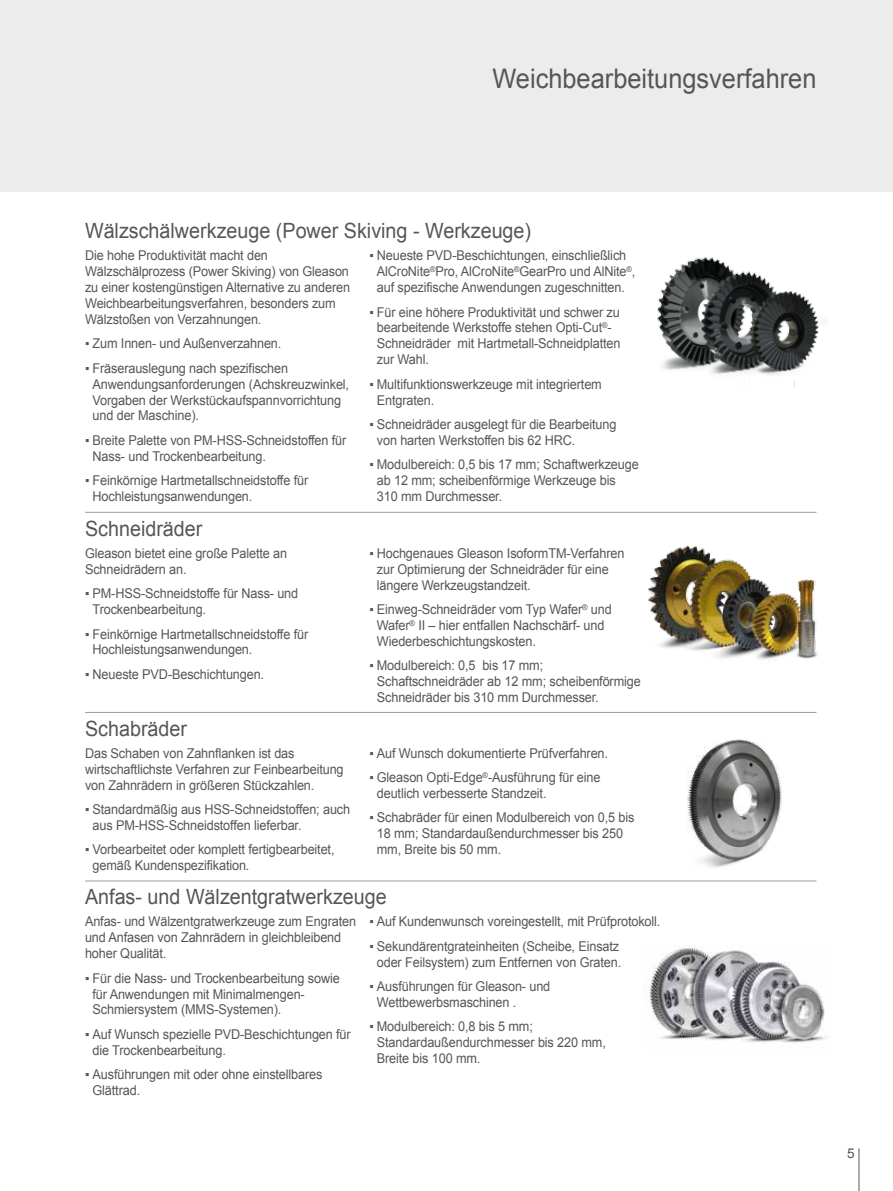
<style>
.page{position:relative;width:893px;height:1191px;background:#fff}
.page>*{position:absolute;margin:0;border:0;box-sizing:border-box;transform-origin:0 0}
.t1{font:27px "Arial";color:#565657;scale:.94 1}
.t2{font:21px "Arial";color:#565657;scale:.94 1}
.t3{font:13.5px/15.9px "Arial";letter-spacing:-.01em;color:#565657;scale:.94 1}
.t4{font:13.5px "Arial";letter-spacing:-.01em;color:#565657}
</style>
<div class="page">
<div style="left:0;top:0;width:893px;height:191px;background:#ececed"></div>
<img style="left:644px;top:945px;width:182px;height:98px">
<img style="left:686px;top:739px;width:96px;height:129px">
<img style="left:657px;top:257px;width:162px;height:130px">
<hr style="left:859px;top:1148px;width:1px;height:43px;background:#565657">
<hr style="left:85px;top:512px;width:731px;height:1px;background:#9b9d9f">
<hr style="left:85px;top:712px;width:731px;height:1px;background:#9b9d9f">
<hr style="left:85px;top:880px;width:731px;height:1px;background:#9b9d9f">
<img style="left:648px;top:545px;width:170px;height:115px">
<h1 class="t1" style="left:492px;top:61px;width:346px">Weichbearbeitungsverfahren</h1>
<h2 class="t2" style="left:85px;top:217px;width:476px">Wälzschälwerkzeuge (Power Skiving - Werkzeuge)</h2>
<p class="t3" style="left:85px;top:248px;width:283px">Die hohe Produktivität macht den Wälzschälprozess (Power Skiving) von Gleason zu einer kostengünstigen Alternative zu anderen Weichbearbeitungsverfahren, besonders zum Wälzstoßen von Verzahnungen.</p>
<p class="t3" style="left:85px;top:336px;width:210px">▪ Zum Innen- und Außenverzahnen.</p>
<p class="t3" style="left:93px;top:360px;width:274px;text-indent:-7px">▪ Fräserauslegung nach spezifischen Anwendungsanforderungen (Achskreuzwinkel, Vorgaben der Werkstückaufspannvorrichtung und der Maschine).</p>
<p class="t3" style="left:93px;top:432px;width:272px;text-indent:-7px">▪ Breite Palette von PM-HSS-Schneidstoffen für<br>Nass- und Trockenbearbeitung.</p>
<p class="t3" style="left:93px;top:473px;width:231px;text-indent:-7px">▪ Feinkörnige Hartmetallschneidstoffe für<br>Hochleistungsanwendungen.</p>
<h2 class="t2" style="left:85px;top:514px;width:126px">Schneidräder</h2>
<p class="t3" style="left:85px;top:545px;width:217px">Gleason bietet eine große Palette an<br>Schneidrädern an.</p>
<p class="t3" style="left:93px;top:585px;width:220px;text-indent:-7px">▪ PM-HSS-Schneidstoffe für Nass- und<br>Trockenbearbeitung.</p>
<p class="t3" style="left:93px;top:626px;width:231px;text-indent:-7px">▪ Feinkörnige Hartmetallschneidstoffe für<br>Hochleistungsanwendungen.</p>
<p class="t3" style="left:85px;top:666px;width:192px">▪ Neueste PVD-Beschichtungen.</p>
<h2 class="t2" style="left:85px;top:714px;width:110px">Schabräder</h2>
<p class="t3" style="left:85px;top:745px;width:277px">Das Schaben von Zahnflanken ist das wirtschaftlichste Verfahren zur Feinbearbeitung von Zahnrädern in größeren Stückzahlen.</p>
<p class="t3" style="left:93px;top:801px;width:276px;text-indent:-7px">▪ Standardmäßig aus HSS-Schneidstoffen; auch aus PM-HSS-Schneidstoffen lieferbar.</p>
<p class="t3" style="left:93px;top:842px;width:259px;text-indent:-7px">▪ Vorbearbeitet oder komplett fertigbearbeitet, gemäß Kundenspezifikation.</p>
<p class="t3" style="left:377px;top:248px;width:276px;text-indent:-7px">▪ Neueste PVD-Beschichtungen, einschließlich<br>AlCroNite<sup>®</sup>Pro, AlCroNite<sup>®</sup>GearPro und AlNite<sup>®</sup>, auf spezifische Anwendungen zugeschnitten.</p>
<p class="t3" style="left:377px;top:304px;width:261px;text-indent:-7px">▪ Für eine höhere Produktivität und schwer zu bearbeitende Werkstoffe stehen Opti-Cut<sup>®</sup>- Schneidräder mit Hartmetall-Schneidplatten zur Wahl.</p>
<p class="t3" style="left:377px;top:376px;width:241px;text-indent:-7px">▪ Multifunktionswerkzeuge mit integriertem<br>Entgraten.</p>
<p class="t3" style="left:377px;top:416px;width:256px;text-indent:-7px">▪ Schneidräder ausgelegt für die Bearbeitung von harten Werkstoffen bis 62 HRC.</p>
<p class="t3" style="left:377px;top:457px;width:280px;text-indent:-7px">▪ Modulbereich: 0,5 bis 17 mm; Schaftwerkzeuge ab 12 mm; scheibenförmige Werkzeuge bis<br>310 mm Durchmesser.</p>
<p class="t3" style="left:377px;top:545px;width:265px;text-indent:-7px">▪ Hochgenaues Gleason IsoformTM-Verfahren zur Optimierung der Schneidräder für eine längere Werkzeugstandzeit.</p>
<p class="t3" style="left:377px;top:601px;width:251px;text-indent:-7px">▪ Einweg-Schneidräder vom Typ Wafer<sup>®</sup> und<br>Wafer<sup>®</sup> II – hier entfallen Nachschärf- und<br>Wiederbeschichtungskosten.</p>
<p class="t3" style="left:377px;top:658px;width:282px;text-indent:-7px">▪ Modulbereich: 0,5 bis 17 mm;<br>Schaftschneidräder ab 12 mm; scheibenförmige<br>Schneidräder bis 310 mm Durchmesser.</p>
<p class="t3" style="left:369px;top:745px;width:255px">▪ Auf Wunsch dokumentierte Prüfverfahren.</p>
<p class="t3" style="left:377px;top:769px;width:239px;text-indent:-7px">▪ Gleason Opti-Edge<sup>®</sup>-Ausführung für eine deutlich verbesserte Standzeit.</p>
<p class="t3" style="left:377px;top:810px;width:275px;text-indent:-7px">▪ Schabräder für einen Modulbereich von 0,5 bis<br>18 mm; Standardaußendurchmesser bis 250 mm, Breite bis 50 mm.</p>
<h2 class="t2" style="left:85px;top:883px;width:322px">Anfas- und Wälzentgratwerkzeuge</h2>
<p class="t3" style="left:85px;top:914px;width:290px">Anfas- und Wälzentgratwerkzeuge zum Engraten und Anfasen von Zahnrädern in gleichbleibend hoher Qualität.</p>
<p class="t3" style="left:93px;top:970px;width:265px;text-indent:-7px">▪ Für die Nass- und Trockenbearbeitung sowie für Anwendungen mit Minimalmengen-<br>Schmiersystem (MMS-Systemen).</p>
<p class="t3" style="left:93px;top:1026px;width:276px;text-indent:-7px">▪ Auf Wunsch spezielle PVD-Beschichtungen für die Trockenbearbeitung.</p>
<p class="t3" style="left:93px;top:1066px;width:246px;text-indent:-7px">▪ Ausführungen mit oder ohne einstellbares<br>Glättrad.</p>
<p class="t3" style="left:369px;top:913px;width:311px">▪ Auf Kundenwunsch voreingestellt, mit Prüfprotokoll.</p>
<p class="t3" style="left:369px;top:938px;width:270px;text-align:center">▪ Sekundärentgrateinheiten (Scheibe, Einsatz oder Feilsystem) zum Entfernen von Graten.</p>
<p class="t3" style="left:377px;top:978px;width:186px;text-indent:-7px">▪ Ausführungen für Gleason- und<br>Wettbewerbsmaschinen .</p>
<p class="t3" style="left:377px;top:1018px;width:245px;text-indent:-7px">▪ Modulbereich: 0,8 bis 5 mm;<br>Standardaußendurchmesser bis 220 mm,<br>Breite bis 100 mm.</p>
<p class="t4" style="left:847px;top:1144px;width:9px">5</p>
</div>
